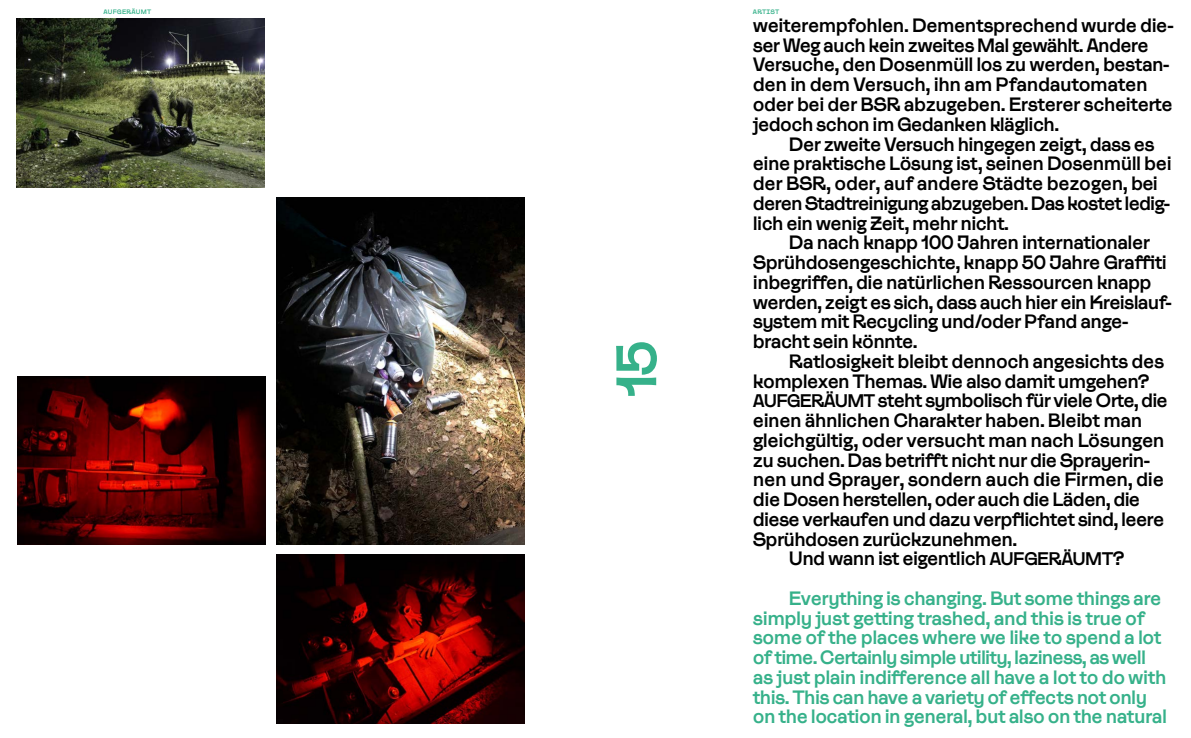
<style>
.page{position:relative;width:1191px;height:738px;background:#fff}
.page>*{position:absolute;margin:0;border:0;box-sizing:border-box;transform-origin:0 0}
.t1{font:53px "Pfffont";color:#36b18a}
.t2{font:18px/19.7px "Pfffont";letter-spacing:-.03em;color:#000}
.t3{font:18px/19.7px "Pfffont";letter-spacing:-.03em;color:#36b18a}
.t4{font:6px "Pfffont";letter-spacing:.035em;color:#36b18a}
.s1{font-size:17px}
</style>
<div class="page">
<img style="left:276px;top:197px;width:248px;height:347px">
<img style="left:17px;top:18px;width:248px;height:169px">
<img style="left:17px;top:376px;width:248px;height:168px">
<img style="left:276px;top:554px;width:248px;height:169px">
<p class="t4" style="left:103px;top:9px;width:49px">AUFGERÄUMT</p>
<h1 class="t1" style="left:607px;top:397px;width:58px;rotate:-90deg">15</h1>
<p class="t4" style="left:753px;top:9px;width:28px">ARTIST</p>
<p class="t2" style="left:753px;top:16px;width:422px">weiterempfohlen. Dementsprechend wurde die&shy;ser Weg auch kein zweites Mal gewählt. Andere Versuche, den Dosenmüll los zu werden, bestan&shy;den in dem Versuch, ihn am Pfandautomaten oder bei der BSR abzugeben. Ersterer scheiterte jedoch schon im Gedanken kläglich.</p>
<p class="t2" style="left:753px;top:134px;width:420px;text-indent:36px">Der zweite Versuch hingegen zeigt, dass es eine praktische Lösung ist, seinen Dosenmüll bei der BSR, oder, auf andere Städte bezogen, bei deren Stadtreinigung abzugeben. Das kostet ledig&shy;lich ein wenig Zeit, mehr nicht.</p>
<p class="t2" style="left:753px;top:233px;width:420px;text-indent:36px">Da nach knapp 100 Jahren internationaler Sprühdosengeschichte, knapp 50 Jahre Graffiti inbegriffen, die natürlichen Ressourcen knapp werden, zeigt es sich, dass auch hier ein Kreislauf&shy;system mit Recycling und/oder Pfand ange&shy;bracht sein könnte.</p>
<p class="t2" style="left:789px;top:351px;width:377px">Ratlosigkeit bleibt dennoch angesichts des</p>
<p class="t2" style="left:753px;top:371px;width:398px">komplexen Themas. Wie also damit umgehen?</p>
<p class="t2" style="left:753px;top:391px;width:416px"><span class="s1">AUFGERÄUMT</span> steht symbolisch für viele Orte, die</p>
<p class="t2" style="left:753px;top:410px;width:391px">einen ähnlichen Charakter haben. Bleibt man</p>
<p class="t2" style="left:753px;top:430px;width:413px">gleichgültig, oder versucht man nach Lösungen</p>
<p class="t2" style="left:753px;top:450px;width:399px">zu suchen. Das betrifft nicht nur die Sprayerin-</p>
<p class="t2" style="left:753px;top:470px;width:413px">nen und Sprayer, sondern auch die Firmen, die</p>
<p class="t2" style="left:753px;top:489px;width:389px">die Dosen herstellen, oder auch die Läden, die</p>
<p class="t2" style="left:753px;top:509px;width:413px">diese verkaufen und dazu verpflichtet sind, leere</p>
<p class="t2" style="left:753px;top:529px;width:266px">Sprühdosen zurückzunehmen.</p>
<p class="t2" style="left:789px;top:548px;width:337px">Und wann ist eigentlich <span class="s1">AUFGERÄUMT</span>?</p>
<p class="t3" style="left:753px;top:588px;width:415px;text-indent:36px">Everything is changing. But some things are simply just getting trashed, and this is true of some of the places where we like to spend a lot of time. Certainly simple utility, laziness, as well as just plain indifference all have a lot to do with this. This can have a variety of effects not only on the location in general, but also on the natural</p>
</div>
